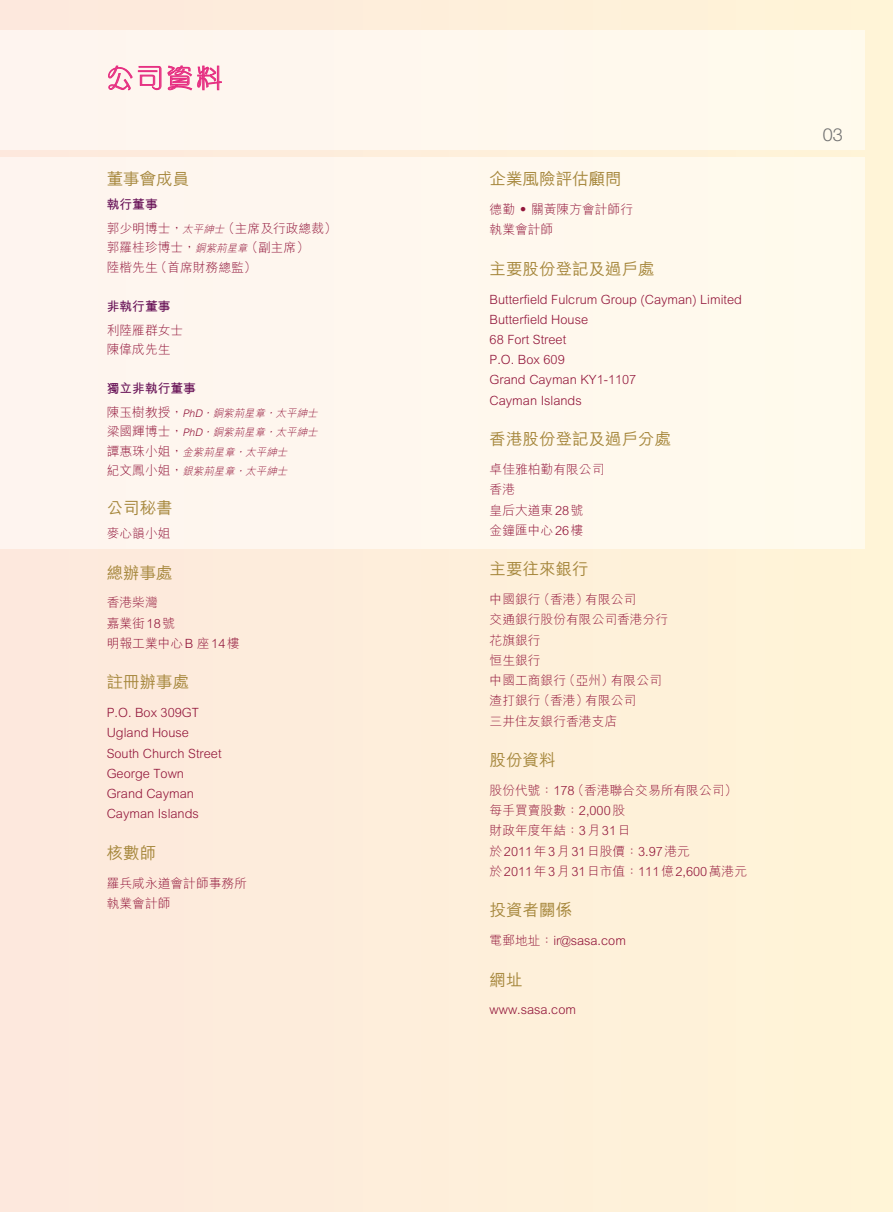
<style>
.page{position:relative;width:893px;height:1212px;background:#fff}
.page>*{position:absolute;margin:0;border:0;box-sizing:border-box;transform-origin:0 0}
.t1{font:27px "M Gentle HK Light E Ten B5 H";color:#e63082}
.t2{font:300 18px "Helvetica Neue LT Std";color:#717171}
.t3{font:16.5px "M Hei HK Medium E Ten B5 H";color:#a6873c}
.t4{font:12.75px/20.2px "M Hei HK Light E Ten B5 H";color:#92153a}
.t5{font:12.75px "M Hei HK Bold E Ten B5 H";color:#660f55}
.t6{font:italic 10.5px/19.5px "M Hei HK Light E Ten B5 H";color:#92153a}
.s1{font-style:italic;font-size:10.5px}
.s2{font-style:normal;font-size:12.75px}
</style>
<div class="page">
<div style="left:1px;top:1px;width:891px;height:1211px;background:#feefda"></div>
<div style="left:1px;top:158px;width:863px;height:391px;background:#fff8ee"></div>
<div style="left:1px;top:30px;width:863px;height:119px;background:#fff8ee"></div>
<svg style="left:108px;top:66px;width:53px;height:24px"></svg>
<svg style="left:168px;top:66px;width:54px;height:24px"></svg>
<h1 class="t1" style="left:107px;top:68px;width:118px">公司資料</h1>
<p class="t3" style="left:107px;top:173px;width:84px">董事會成員</p>
<p class="t5" style="left:107px;top:199px;width:52px">執行董事</p>
<p class="t4" style="left:107px;top:220px;width:232px;line-height:19.5px">郭少明博士，<span class="s1">太平紳士</span>（主席及行政總裁）郭羅桂珍博士，<span class="s1">銅紫荊星章</span>（副主席）<br>陸楷先生（首席財務總監）</p>
<p class="t5" style="left:107px;top:301px;width:65px">非執行董事</p>
<p class="t4" style="left:107px;top:322px;width:78px;line-height:19.5px">利陸雁群女士陳偉成先生</p>
<p class="t5" style="left:107px;top:383px;width:91px">獨立非執行董事</p>
<p class="t6" style="left:107px;top:404px;width:214px"><span class="s2">陳玉樹教授，</span>PhD，銅紫荊星章，太平紳士<span class="s2">梁國輝博士，</span>PhD，銅紫荊星章，太平紳士<span class="s2">譚惠珠小姐，</span>金紫荊星章，太平紳士<br><span class="s2">紀文鳳小姐，</span>銀紫荊星章，太平紳士</p>
<p class="t3" style="left:107px;top:502px;width:67px">公司秘書</p>
<p class="t4" style="left:107px;top:525px;width:65px">麥心韻小姐</p>
<p class="t3" style="left:107px;top:566px;width:67px">總辦事處</p>
<p class="t4" style="left:107px;top:594px;width:135px">香港柴灣<br>嘉業街18號<br>明報工業中心B 座14樓</p>
<p class="t3" style="left:107px;top:676px;width:84px">註冊辦事處</p>
<p class="t4" style="left:107px;top:704px;width:116px">P.O. Box 309GT<br>Ugland House<br>South Church Street<br>George Town<br>Grand Cayman<br>Cayman Islands</p>
<p class="t3" style="left:107px;top:846px;width:51px">核數師</p>
<p class="t4" style="left:107px;top:874px;width:142px">羅兵咸永道會計師事務所執業會計師</p>
<p class="t3" style="left:489px;top:173px;width:133px">企業風險評估顧問</p>
<p class="t4" style="left:489px;top:201px;width:145px">德勤‧關黃陳方會計師行執業會計師</p>
<p class="t3" style="left:489px;top:262px;width:166px">主要股份登記及過戶處</p>
<p class="t4" style="left:489px;top:290px;width:254px">Butterfield Fulcrum Group (Cayman) Limited<br>Butterfield House<br>68 Fort Street<br>P.O. Box 609<br>Grand Cayman KY1-1107<br>Cayman Islands</p>
<p class="t3" style="left:489px;top:433px;width:183px">香港股份登記及過戶分處</p>
<p class="t4" style="left:489px;top:461px;width:116px">卓佳雅柏勤有限公司香港<br>皇后大道東28號<br>金鐘匯中心26樓</p>
<p class="t3" style="left:489px;top:563px;width:100px">主要往來銀行</p>
<p class="t4" style="left:489px;top:591px;width:180px">中國銀行（香港）有限公司<br>交通銀行股份有限公司香港分行花旗銀行<br>恒生銀行<br>中國工商銀行（亞州）有限公司渣打銀行（香港）有限公司<br>三井住友銀行香港支店</p>
<p class="t3" style="left:489px;top:754px;width:67px">股份資料</p>
<p class="t4" style="left:489px;top:782px;width:259px">股份代號：178（香港聯合交易所有限公司）每手買賣股數：2,000股<br>財政年度年結：3月31日<br>於2011年3月31日股價：3.97港元<br>於2011年3月31日市值：111億2,600萬港元</p>
<p class="t3" style="left:489px;top:904px;width:84px">投資者關係</p>
<p class="t4" style="left:489px;top:932px;width:138px">電郵地址：ir@sasa.com</p>
<p class="t3" style="left:489px;top:973px;width:34px">網址</p>
<p class="t4" style="left:489px;top:1001px;width:88px">www.sasa.com</p>
<h2 class="t2" style="left:822px;top:128px;width:22px">03</h2>
</div>
